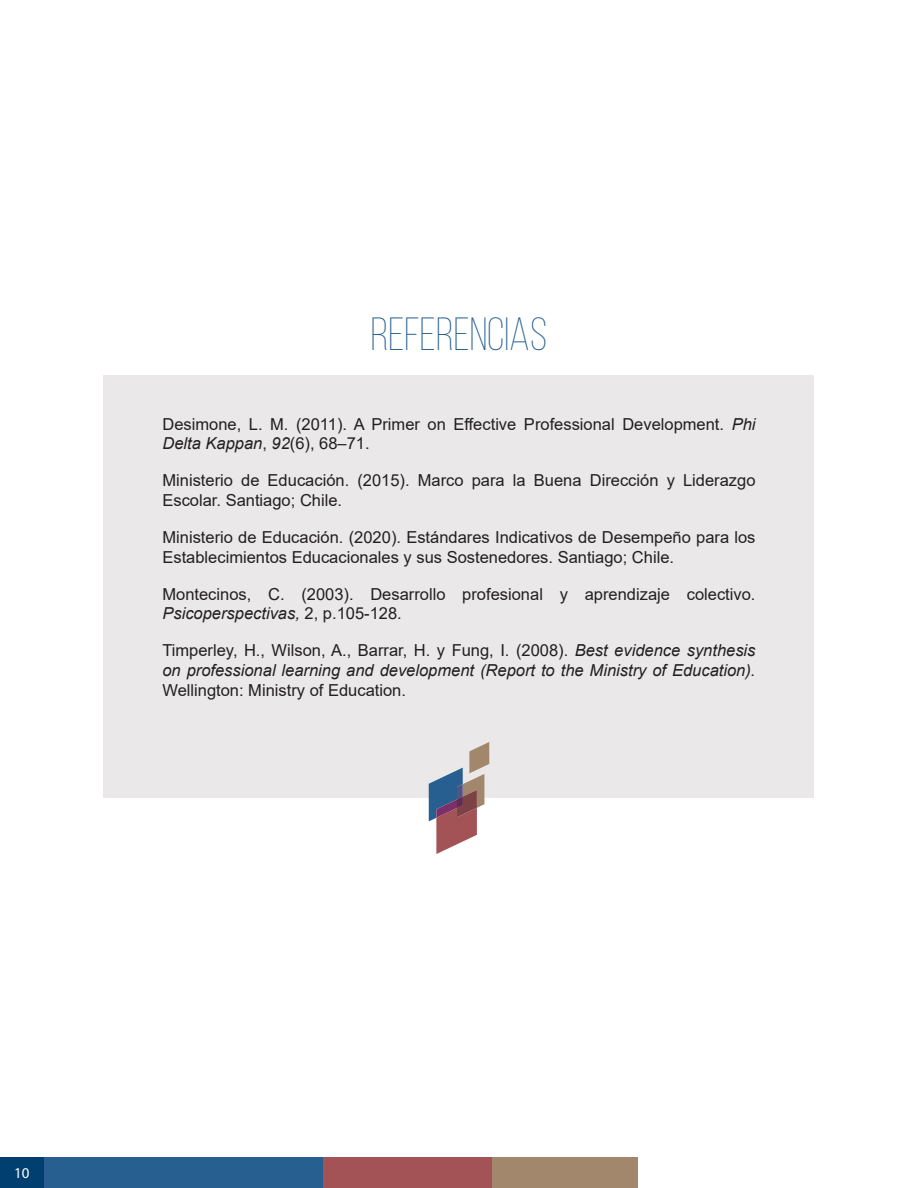
<style>
.page{position:relative;width:918px;height:1188px;background:#fff}
.page>*{position:absolute;margin:0;border:0;box-sizing:border-box;transform-origin:0 0}
.t1{font:300 46.5px "Bebas Neue";color:#265f90}
.t2{font:16.5px/19.8px "Arial";color:#231f20}
.t3{font:italic 16.5px/19.8px "Arial";color:#231f20;text-align:justify}
.t4{font:15px "Myriad Pro";color:#fff}
.s1{font-style:italic}
.s2{font-style:normal}
</style>
<div class="page">
<div style="left:104px;top:375px;width:710px;height:423px;background:#eae8e8"></div>
<svg style="left:429px;top:742px;width:60px;height:112px"></svg>
<div style="left:0;top:1157px;width:637px;height:31px;background:#265f90"></div>
<div style="left:0;top:1157px;width:44px;height:31px;background:#003f70"></div>
<div style="left:323px;top:1157px;width:314px;height:31px;background:#a35256"></div>
<div style="left:492px;top:1157px;width:145px;height:31px;background:#a2876c"></div>
<p class="t1" style="left:371px;top:309px;width:178px">REFERENCIAS</p>
<p class="t2" style="left:162px;top:414px;width:595px">Desimone, L. M. (2011). A Primer on Effective Professional Development. <span class="s1">Phi<br>Delta Kappan</span>, <span class="s1">92</span>(6), 68–71.</p>
<p class="t2" style="left:162px;top:471px;width:595px">Ministerio de Educación. (2015). Marco para la Buena Dirección y Liderazgo<br>Escolar. Santiago; Chile.</p>
<p class="t2" style="left:162px;top:527px;width:595px">Ministerio de Educación. (2020). Estándares Indicativos de Desempeño para los<br>Establecimientos Educacionales y sus Sostenedores. Santiago; Chile.</p>
<p class="t2" style="left:162px;top:584px;width:595px">Montecinos, C. (2003). Desarrollo profesional y aprendizaje colectivo.<br><span class="s1">Psicoperspectivas,</span> 2, p.105-128.</p>
<p class="t3" style="left:162px;top:641px;width:595px"><span class="s2">Timperley, H., Wilson, A., Barrar, H. y Fung, I. (2008).</span> Best evidence synthesis on professional learning and development (Report to the Ministry of Education).<br><span class="s2">Wellington: Ministry of Education.</span></p>
<p class="t4" style="left:14px;top:1164px;width:17px">10</p>
</div>
